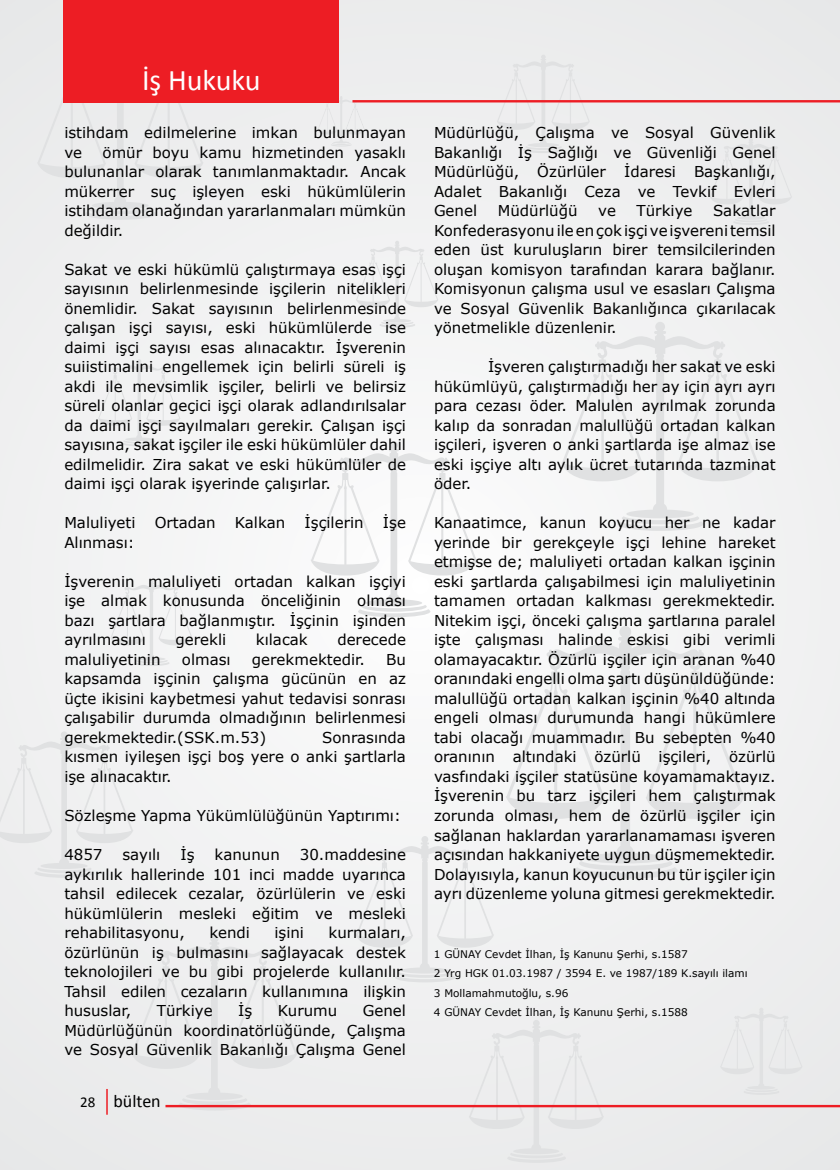
<style>
.page{position:relative;width:840px;height:1170px;background:#fff}
.page>*{position:absolute;margin:0;border:0;box-sizing:border-box;transform-origin:0 0}
.t1{font:30px "Calibri";color:#fff}
.t2{font:18px "Calibri";color:#000}
.t3{font:15px/19.5px "Verdana";color:#000;text-align:justify}
.t4{font:10.5px/19.5px "Verdana";color:#000}
.s1{font-size:15px}
</style>
<div class="page">
<div style="left:0;top:0;width:840px;height:1169px;background:#f0f1f1"></div>
<svg style="left:37px;top:97px;width:166px;height:123px"></svg>
<svg style="left:311px;top:441px;width:166px;height:176px"></svg>
<svg style="left:131px;top:935px;width:166px;height:175px"></svg>
<svg style="left:720px;top:1008px;width:82px;height:86px"></svg>
<svg style="left:710px;top:138px;width:82px;height:87px"></svg>
<svg style="left:356px;top:241px;width:82px;height:87px"></svg>
<svg style="left:111px;top:579px;width:81px;height:87px"></svg>
<svg style="left:98px;top:359px;width:82px;height:87px"></svg>
<svg style="left:506px;top:626px;width:238px;height:252px"></svg>
<svg style="left:497px;top:55px;width:93px;height:98px"></svg>
<svg style="left:562px;top:322px;width:197px;height:209px"></svg>
<svg style="left:0;top:732px;width:133px;height:145px"></svg>
<svg style="left:356px;top:836px;width:138px;height:146px"></svg>
<svg style="left:469px;top:1020px;width:135px;height:142px"></svg>
<svg style="left:317px;top:96px;width:48px;height:50px"></svg>
<hr style="left:165px;top:1104px;width:675px;height:3px;background:#ed1d24">
<div style="left:63px;top:0;width:276px;height:102px;background:#ed1d24"></div>
<hr style="left:106px;top:1088px;width:2px;height:26px;background:#ed1d24">
<hr style="left:352px;top:100px;width:488px;height:2px;background:#ed1d24">
<h1 class="t1" style="left:142px;top:61px;width:120px">İş Hukuku</h1>
<p class="t3" style="left:64px;top:122px;width:343px">istihdam edilmelerine imkan bulunmayan ve</p>
<p class="t3" style="left:64px;top:142px;width:343px;text-indent:38px">ömür boyu kamu hizmetinden yasaklı bulunanlar olarak tanımlanmaktadır. Ancak mükerrer suç işleyen eski hükümlülerin istihdam olanağından yararlanmaları mümkün değildir.</p>
<p class="t3" style="left:64px;top:259px;width:343px">Sakat ve eski hükümlü çalıştırmaya esas işçi sayısının belirlenmesinde işçilerin nitelikleri önemlidir. Sakat sayısının belirlenmesinde çalışan işçi sayısı, eski hükümlülerde ise daimi işçi sayısı esas alınacaktır. İşverenin suiistimalini engellemek için belirli süreli iş akdi ile mevsimlik işçiler, belirli ve belirsiz süreli olanlar geçici işçi olarak adlandırılsalar da daimi işçi sayılmaları gerekir. Çalışan işçi sayısına, sakat işçiler ile eski hükümlüler dahil edilmelidir. Zira sakat ve eski hükümlüler de daimi işçi olarak işyerinde çalışırlar.</p>
<p class="t3" style="left:64px;top:512px;width:73px">Maluliyeti</p>
<p class="t3" style="left:155px;top:512px;width:62px">Ortadan</p>
<p class="t3" style="left:235px;top:512px;width:52px">Kalkan</p>
<p class="t3" style="left:305px;top:512px;width:61px">İşçilerin</p>
<p class="t3" style="left:383px;top:512px;width:25px">İşe</p>
<p class="t3" style="left:64px;top:532px;width:72px">Alınması:</p>
<p class="t3" style="left:64px;top:571px;width:343px">İşverenin maluliyeti ortadan kalkan işçiyi işe almak konusunda önceliğinin olması bazı şartlara bağlanmıştır. İşçinin işinden ayrılmasını</p>
<p class="t3" style="left:175px;top:629px;width:52px">gerekli</p>
<p class="t3" style="left:256px;top:629px;width:53px">kılacak</p>
<p class="t3" style="left:337px;top:629px;width:70px">derecede</p>
<p class="t3" style="left:64px;top:649px;width:98px">maluliyetinin</p>
<p class="t3" style="left:182px;top:649px;width:50px">olması</p>
<p class="t3" style="left:252px;top:649px;width:114px">gerekmektedir.</p>
<p class="t3" style="left:64px;top:649px;width:343px;text-indent:322px">Bu kapsamda işçinin çalışma gücünün en az üçte ikisini kaybetmesi yahut tedavisi sonrası çalışabilir durumda olmadığının belirlenmesi gerekmektedir.(SSK.m.53)</p>
<p class="t3" style="left:64px;top:727px;width:343px;text-indent:258px">Sonrasında kısmen iyileşen işçi boş yere o anki şartlarla işe alınacaktır.</p>
<p class="t3" style="left:64px;top:805px;width:338px">Sözleşme Yapma Yükümlülüğünün Yaptırımı:</p>
<p class="t3" style="left:64px;top:844px;width:40px">4857</p>
<p class="t3" style="left:122px;top:844px;width:39px">sayılı</p>
<p class="t3" style="left:180px;top:844px;width:16px">İş</p>
<p class="t3" style="left:214px;top:844px;width:67px">kanunun</p>
<p class="t3" style="left:64px;top:844px;width:343px;text-indent:235px">30.maddesine aykırılık hallerinde 101 inci madde uyarınca tahsil edilecek cezalar, özürlülerin ve eski hükümlülerin mesleki eğitim ve mesleki rehabilitasyonu,</p>
<p class="t3" style="left:64px;top:922px;width:343px;text-indent:264px">kurmaları, özürlünün iş bulmasını sağlayacak destek teknolojileri ve bu gibi projelerde kullanılır.<br>Tahsil edilen cezaların kullanımına ilişkin hususlar,</p>
<p class="t3" style="left:209px;top:922px;width:42px">kendi</p>
<p class="t3" style="left:274px;top:922px;width:31px">işini</p>
<p class="t3" style="left:157px;top:1000px;width:57px">Türkiye</p>
<p class="t3" style="left:238px;top:1000px;width:16px">İş</p>
<p class="t3" style="left:278px;top:1000px;width:61px">Kurumu</p>
<p class="t3" style="left:64px;top:1000px;width:343px;text-indent:298px">Genel Müdürlüğünün koordinatörlüğünde, Çalışma ve Sosyal Güvenlik Bakanlığı Çalışma Genel</p>
<p class="t2" style="left:80px;top:1089px;width:82px"><span class="s1">28</span> bülten</p>
<p class="t3" style="left:434px;top:122px;width:343px">Müdürlüğü, Çalışma ve Sosyal Güvenlik Bakanlığı İş Sağlığı ve Güvenliği Genel Müdürlüğü, Özürlüler İdaresi Başkanlığı, Adalet Bakanlığı Ceza ve Tevkif Evleri Genel</p>
<p class="t3" style="left:498px;top:200px;width:81px">Müdürlüğü</p>
<p class="t3" style="left:598px;top:200px;width:19px">ve</p>
<p class="t3" style="left:636px;top:200px;width:57px">Türkiye</p>
<p class="t3" style="left:434px;top:200px;width:343px;text-indent:279px">Sakatlar Konfederasyonu ile en çok işçi ve işvereni temsil eden üst kuruluşların birer temsilcilerinden oluşan komisyon tarafından karara bağlanır.<br>Komisyonun çalışma usul ve esasları Çalışma ve Sosyal Güvenlik Bakanlığınca çıkarılacak yönetmelikle düzenlenir.</p>
<p class="t3" style="left:434px;top:356px;width:343px;text-indent:54px">İşveren çalıştırmadığı her sakat ve eski hükümlüyü, çalıştırmadığı her ay için ayrı ayrı para cezası öder. Malulen ayrılmak zorunda kalıp da sonradan malullüğü ortadan kalkan işçileri, işveren o anki şartlarda işe almaz ise eski işçiye altı aylık ücret tutarında tazminat öder.</p>
<p class="t3" style="left:434px;top:512px;width:343px">Kanaatimce, kanun koyucu her ne kadar yerinde bir gerekçeyle işçi lehine hareket etmişse de; maluliyeti ortadan kalkan işçinin eski şartlarda çalışabilmesi için maluliyetinin tamamen ortadan kalkması gerekmektedir.<br>Nitekim işçi, önceki çalışma şartlarına paralel işte çalışması halinde eskisi gibi verimli olamayacaktır. Özürlü işçiler için aranan %40 oranındaki engelli olma şartı düşünüldüğünde: malullüğü ortadan kalkan işçinin %40 altında engeli olması durumunda hangi hükümlere tabi olacağı muammadır. Bu sebepten %40 oranının altındaki özürlü işçileri, özürlü vasfındaki işçiler statüsüne koyamamaktayız.<br>İşverenin bu tarz işçileri hem çalıştırmak zorunda olması, hem de özürlü işçiler için sağlanan haklardan yararlanamaması işveren açısından hakkaniyete uygun düşmemektedir.<br>Dolayısıyla, kanun koyucunun bu tür işçiler için ayrı düzenleme yoluna gitmesi gerekmektedir.</p>
<p class="t4" style="left:434px;top:943px;width:315px">1 GÜNAY Cevdet İlhan, İş Kanunu Şerhi, s.1587<br>2 Yrg HGK 01.03.1987 / 3594 E. ve 1987/189 K.sayılı ilamı 3 Mollamahmutoğlu, s.96<br>4 GÜNAY Cevdet İlhan, İş Kanunu Şerhi, s.1588</p>
</div>
